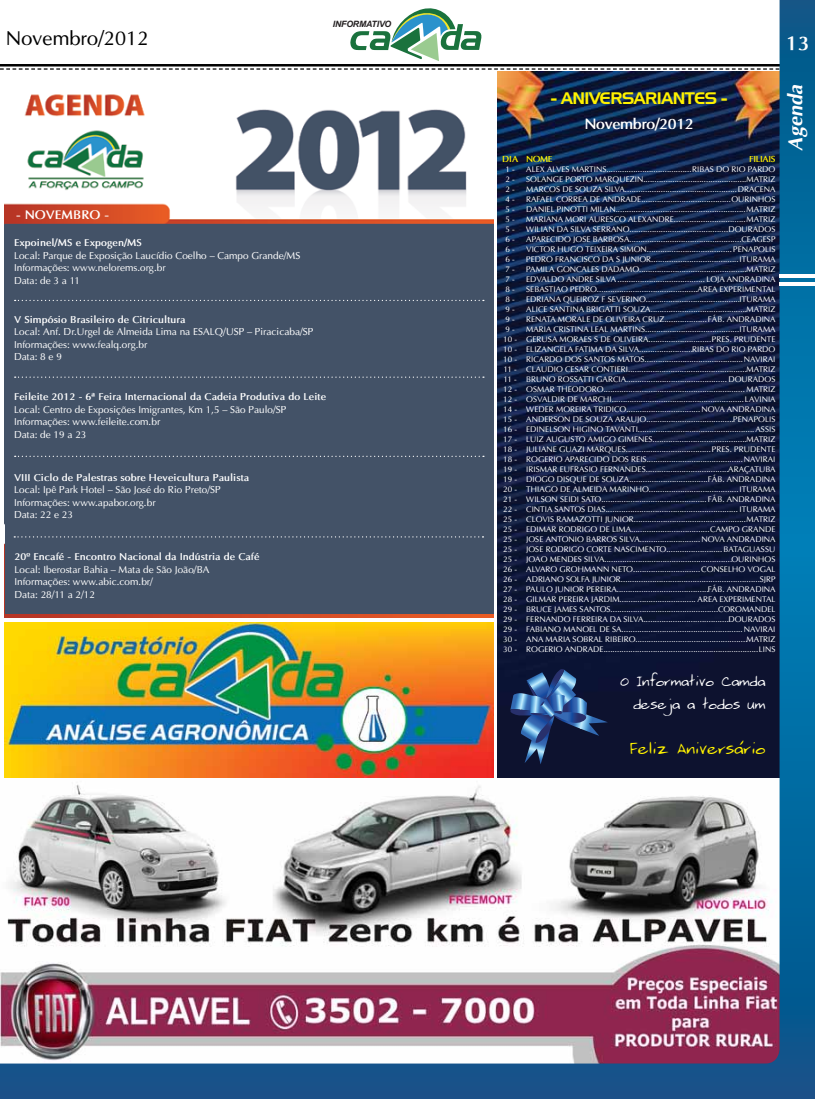
<style>
.page{position:relative;width:815px;height:1099px;background:#fff}
.page>*{position:absolute;margin:0;border:0;box-sizing:border-box;transform-origin:0 0}
.t1{font:20px "Optima";color:#000}
.t2{font:italic 700 20px "Optimum";color:#fff}
.t3{font:700 20px "Optima";color:#fff}
.t4{font:17.5px "Nickys Hand";color:#fff200}
.t5{font:16.25px "Aero Regular SWFTE";letter-spacing:-.03em;color:#fff200}
.t6{font:15px/22.5px "Nickys Hand";color:#fff;text-align:right}
.t7{font:700 15px "Optima";letter-spacing:-.03em;color:#fff}
.t8{font:700 12.5px "Optima";color:#fff}
.t9{font:10px/12.5px "Optima";color:#fff}
.t10{font:700 10px "Optima";color:#fff}
.t11{font:700 8.75px "Optima";letter-spacing:-.05em;color:#fff200}
.t12{font:italic 700 8.75px "Arial";letter-spacing:-.02em;color:#231f20}
.t13{font:8.12px/10px "Optima";color:#fff}
</style>
<div class="page">
<img style="left:0;top:0;width:815px;height:1098px">
<hr style="left:780px;top:282px;width:35px;height:4px;background:#fff">
<hr style="left:780px;top:274px;width:35px;height:3px;background:#fff">
<svg style="left:511px;top:669px;width:97px;height:95px"></svg>
<h1 class="t1" style="left:6px;top:26px;width:144px">Novembro/2012</h1>
<p class="t12" style="left:333px;top:18px;width:60px">INFORMATIVO</p>
<h3 class="t8" style="left:16px;top:207px;width:94px">- NOVEMBRO -</h3>
<p class="t10" style="left:14px;top:237px;width:129px">Expoinel/MS e Expogen/MS</p>
<p class="t9" style="left:14px;top:249px;width:288px">Local: Parque de Exposição Laucídio Coelho – Campo Grande/MS<br>Informações: www.nelorems.org.br<br>Data: de 3 a 11</p>
<p class="t10" style="left:14px;top:313px;width:173px">V Simpósio Brasileiro de Citricultura</p>
<p class="t9" style="left:14px;top:325px;width:301px">Local: Anf. Dr.Urgel de Almeida Lima na ESALQ/USP – Piracicaba/SP<br>Informações: www.fealq.org.br<br>Data: 8 e 9</p>
<p class="t10" style="left:14px;top:390px;width:314px">Feileite 2012 - 6ª Feira Internacional da Cadeia Produtiva do Leite</p>
<p class="t9" style="left:14px;top:403px;width:274px">Local: Centro de Exposições Imigrantes, Km 1,5 – São Paulo/SP<br>Informações: www.feileite.com.br<br>Data: de 19 a 23</p>
<p class="t10" style="left:14px;top:471px;width:237px">VIII Ciclo de Palestras sobre Heveicultura Paulista</p>
<p class="t9" style="left:14px;top:483px;width:208px">Local: Ipê Park Hotel – São José do Rio Preto/SP<br>Informações: www.apabor.org.br<br>Data: 22 e 23</p>
<p class="t10" style="left:15px;top:550px;width:247px">20º Encafé - Encontro Nacional da Indústria de Café</p>
<p class="t9" style="left:15px;top:563px;width:197px">Local: Iberostar Bahia – Mata de São João/BA<br>Informações: www.abic.com.br/<br>Data: 28/11 a 2/12</p>
<h1 class="t3" style="left:786px;top:31px;width:25px">13</h1>
<h3 class="t5" style="left:551px;top:88px;width:178px">- ANIVERSARIANTES -</h3>
<h3 class="t7" style="left:584px;top:115px;width:111px">Novembro/2012</h3>
<p class="t11" style="left:502px;top:153px;width:18px">DIA</p>
<p class="t13" style="left:503px;top:164px;width:16px">1 -<br>2 -<br>2 -<br>4 -<br>5 -<br>5 -<br>5 -<br>6 -<br>6 -<br>6 -<br>7 -<br>7 -<br>8 -<br>8 -<br>9 -<br>9 -<br>9 -<br>10 -<br>10 -<br>10 -<br>11 -<br>11 -<br>12 -<br>12 -<br>14 -<br>15 -<br>16 -<br>17 -<br>18 -<br>18 -<br>19 -<br>19 -<br>20 -<br>21 -<br>22 -<br>25 -<br>25 -<br>25 -<br>25 -<br>25 -<br>26 -<br>26 -<br>27 -<br>28 -<br>29 -<br>29 -<br>29 -<br>30 -<br>30 -</p>
<p class="t11" style="left:749px;top:153px;width:28px">FILIAIS</p>
<p class="t11" style="left:526px;top:153px;width:28px">NOME</p>
<p class="t13" style="left:526px;top:164px;width:251px;text-align:justify">ALEX ALVES MARTINS......................................RIBAS DO RIO PARDO SOLANGE PORTO MARQUEZIN..............................................MATRIZ MARCOS DE SOUZA SILVA..................................................DRACENA RAFAEL CORREA DE ANDRADE........................................OURINHOS DANIEL PINOTTI MILAN..........................................................MATRIZ MARIANA MORI AURESCO ALEXANDRE................................MATRIZ WILIAN DA SILVA SERRANO............................................DOURADOS APARECIDO JOSE BARBOSA..................................................CEAGESP VICTOR HUGO TEIXEIRA SIMON......................................PENAPOLIS PEDRO FRANCISCO DA S JUNIOR.......................................ITURAMA PAMILA GONCALES DADAMO................................................MATRIZ EDVALDO ANDRE SILVA ....................................... LOJA ANDRADINA SEBASTIAO PEDRO.............................................AREA EXPERIMENTAL EDRIANA QUEIROZ F SEVERINO..........................................ITURAMA ALICE SANTINA BRIGATTI SOUZA...........................................MATRIZ RENATA MORALE DE OLIVEIRA CRUZ...................FÁB. ANDRADINA MARIA CRISTINA LEAL MARTINS..........................................ITURAMA GERUSA MORAES S DE OLIVEIRA............................PRES. PRUDENTE ELIZANGELA FATIMA DA SILVA........................RIBAS DO RIO PARDO RICARDO DOS SANTOS MATOS............................................NAVIRAI CLAUDIO CESAR CONTIERI.....................................................MATRIZ BRUNO ROSSATTI GARCIA.............................................DOURADOS OSMAR THEODORO............................................................... MATRIZ OSVALDIR DE MARCHI...........................................................LAVINIA WEDER MOREIRA TRIDICO.................................NOVA ANDRADINA ANDERSON DE SOUZA ARAUJO.......................................PENAPOLIS EDINELSON HIGINO TAVANTI....................................................ASSIS LUIZ AUGUSTO AMIGO GIMENES..........................................MATRIZ JULIANE GUAZI MARQUES......................................PRES. PRUDENTE ROGERIO APARECIDO DOS REIS...........................................NAVIRAI IRISMAR EUFRASIO FERNANDES.....................................ARAÇATUBA DIOGO DISQUE DE SOUZA...................................FÁB. ANDRADINA THIAGO DE ALMEIDA MARINHO........................................ITURAMA WILSON SEIDI SATO...............................................FÁB. ANDRADINA CINTIA SANTOS DIAS........................................................... ITURAMA CLOVIS RAMAZOTTI JUNIOR..................................................MATRIZ EDIMAR RODRIGO DE LIMA...................................CAMPO GRANDE JOSE ANTONIO BARROS SILVA...........................NOVA ANDRADINA JOSE RODRIGO CORTE NASCIMENTO.........................BATAGUASSU JOAO MENDES SILVA.........................................................OURINHOS ALVARO GROHMANN NETO..............................CONSELHO VOGAL ADRIANO SOLFA JUNIOR..............................................................SJRP PAULO JUNIOR PEREIRA.........................................FÁB. ANDRADINA GILMAR PEREIRA JARDIM.................................. AREA EXPERIMENTAL BRUCE JAMES SANTOS................................................COROMANDEL FERNANDO FERREIRA DA SILVA......................................DOURADOS FABIANO MANOEL DE SA......................................................NAVIRAI ANA MARIA SOBRAL RIBEIRO..................................................MATRIZ ROGERIO ANDRADE.....................................................................LINS</p>
<h3 class="t6" style="left:620px;top:669px;width:147px">O Informativo Camda deseja a todos um</h3>
<h2 class="t4" style="left:630px;top:737px;width:137px">Feliz Aniversário</h2>
<h1 class="t2" style="left:783px;top:151px;width:67px;rotate:-90deg">Agenda</h1>
</div>
